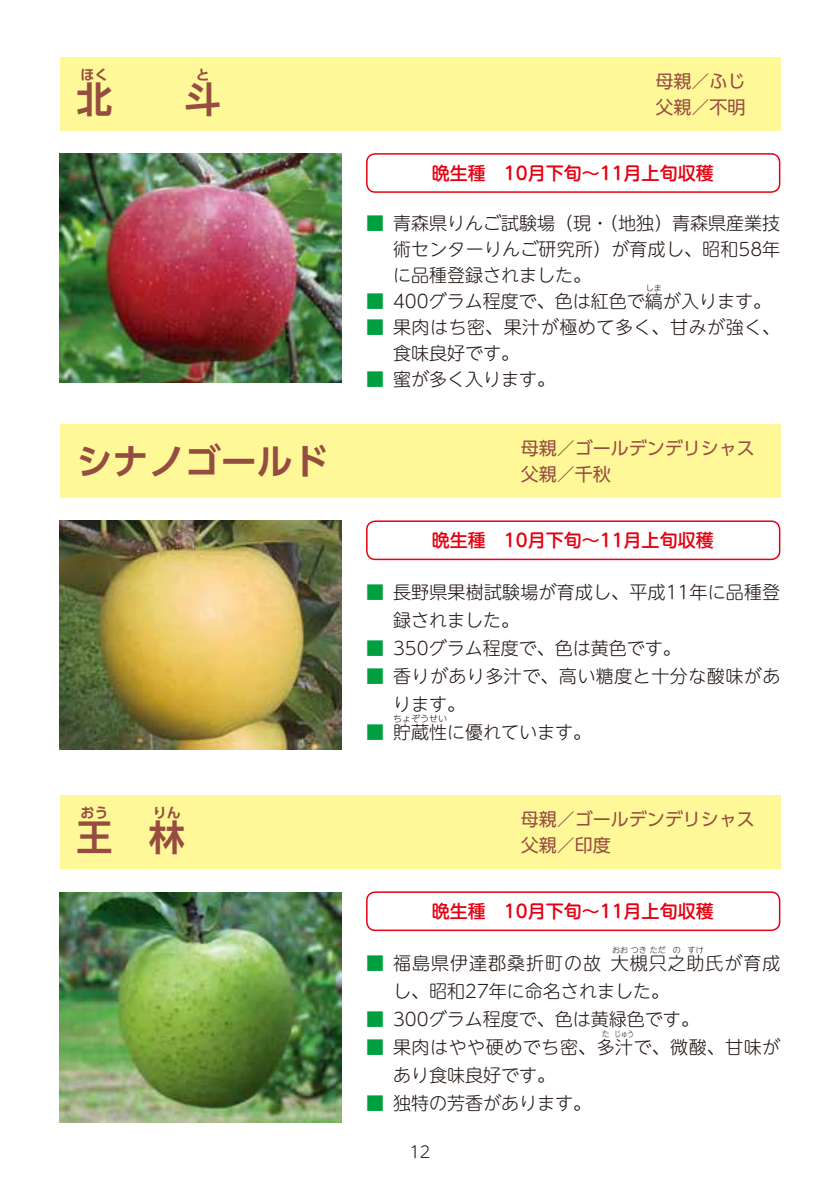
<style>
.page{position:relative;width:840px;height:1191px;background:#fff}
.page>*{position:absolute;margin:0;border:0;box-sizing:border-box;transform-origin:0 0}
.t1{font:700 36px "UD Shin Go Pr 6 De";color:#964d41}
.t2{font:300 18px/26px "UD Shin M Go Pr 6";color:#221815;text-align:justify}
.t3{font:300 18px/26px "UD Shin M Go Pr 6";letter-spacing:.03em;color:#221815}
.t4{font:500 18px "UD Shin M Go Pr 6";color:#e60012}
.t5{font:18px/26px "UD Shin Go Pr 6";color:#964d41}
.t6{font:300 18px/28px "UD Shin M Go Pr 6";letter-spacing:.025em;color:#221815}
.t7{font:300 18px "UD Shin M Go Pr 6";letter-spacing:.055em;color:#221815}
.t8{font:300 16px "UD Shin M Go Pr 6";color:#221815}
.t9{font:700 14px "UD Shin Go Pr 6 De";color:#964d41}
.t10{font:300 9px "UD Shin M Go Pr 6";color:#221815}
.t11{font:300 8px "UD Shin M Go Pr 6";color:#221815}
.t12{font:300 8px "UD Shin M Go Pr 6";color:#221815;scale:.8 1}
.s1{color:#00a041}
</style>
<div class="page">
<div style="left:60px;top:57px;width:720px;height:73px;background:#fff899"></div>
<div style="left:60px;top:424px;width:720px;height:74px;background:#fff899"></div>
<div style="left:60px;top:795px;width:720px;height:73px;background:#fff899"></div>
<div style="left:366px;top:153px;width:414px;height:40px;border:2px solid #e60012;border-radius:9px"></div>
<div style="left:366px;top:520px;width:414px;height:40px;border:2px solid #e60012;border-radius:9px"></div>
<div style="left:366px;top:891px;width:414px;height:40px;border:2px solid #e60012;border-radius:9px"></div>
<img style="left:60px;top:893px;width:281px;height:229px">
<img style="left:60px;top:520px;width:281px;height:229px">
<img style="left:60px;top:153px;width:281px;height:229px">
<p class="t9" style="left:81px;top:63px;width:29px">ほく</p>
<p class="t9" style="left:196px;top:63px;width:15px">と</p>
<h1 class="t1" style="left:77px;top:70px;width:145px">北　　斗</h1>
<h1 class="t1" style="left:77px;top:431px;width:253px">シナノゴールド</h1>
<p class="t9" style="left:81px;top:801px;width:29px">おう</p>
<h1 class="t1" style="left:77px;top:808px;width:37px">王</h1>
<p class="t9" style="left:153px;top:801px;width:29px">りん</p>
<h1 class="t1" style="left:149px;top:808px;width:37px">林</h1>
<p class="t5" style="left:655px;top:68px;width:91px">母親／ふじ父親／不明</p>
<p class="t4" style="left:431px;top:158px;width:283px">晩生種　10月下旬～11月上旬収穫</p>
<p class="t2" style="left:393px;top:209px;width:388px;text-indent:-27px"><span class="s1">■</span> 青森県りんご試験場（現・（地独）青森県産業技術センターりんご研究所）が育成し、昭和58年に品種登録されました。</p>
<p class="t2" style="left:366px;top:287px;width:406px"><span class="s1">■</span> 400グラム程度で、色は紅色で縞が入ります。</p>
<p class="t11" style="left:645px;top:282px;width:17px">しま</p>
<p class="t3" style="left:393px;top:313px;width:388px;text-indent:-27px"><span class="s1">■</span> 果肉はち密、果汁が極めて多く、甘みが強く、食味良好です。</p>
<p class="t2" style="left:366px;top:365px;width:190px"><span class="s1">■</span> 蜜が多く入ります。</p>
<p class="t5" style="left:520px;top:434px;width:235px">母親／ゴールデンデリシャス父親／千秋</p>
<p class="t4" style="left:431px;top:525px;width:283px">晩生種　10月下旬～11月上旬収穫</p>
<p class="t2" style="left:393px;top:577px;width:388px;line-height:28px;text-indent:-27px"><span class="s1">■</span> 長野県果樹試験場が育成し、平成11年に品種登録されました。</p>
<p class="t2" style="left:366px;top:634px;width:316px"><span class="s1">■</span> 350グラム程度で、色は黄色です。</p>
<p class="t6" style="left:393px;top:661px;width:388px;text-indent:-27px"><span class="s1">■</span> 香りがあり多汁で、高い糖度と十分な酸味があります。</p>
<p class="t2" style="left:366px;top:718px;width:227px"><span class="s1">■</span> 貯蔵性に優れています。</p>
<p class="t10" style="left:393px;top:711px;width:55px">ちょぞうせい</p>
<p class="t5" style="left:520px;top:805px;width:235px">母親／ゴールデンデリシャス父親／印度</p>
<p class="t4" style="left:431px;top:896px;width:283px">晩生種　10月下旬～11月上旬収穫</p>
<p class="t11" style="left:611px;top:944px;width:55px">おおつきただ</p>
<p class="t11" style="left:672px;top:944px;width:9px">の</p>
<p class="t11" style="left:687px;top:944px;width:17px">すけ</p>
<p class="t2" style="left:393px;top:977px;width:277px">し、昭和27年に命名されました。</p>
<p class="t2" style="left:366px;top:1005px;width:334px"><span class="s1">■</span> 300グラム程度で、色は黄緑色です。</p>
<p class="t3" style="left:366px;top:1033px;width:415px"><span class="s1">■</span> 果肉はやや硬めでち密、多汁で、微酸、甘味が</p>
<p class="t7" style="left:366px;top:948px;width:415px"><span class="s1">■</span> 福島県伊達郡桑折町の故 大槻只之助氏が育成</p>
<p class="t11" style="left:601px;top:1028px;width:9px">た</p>
<p class="t12" style="left:614px;top:1028px;width:26px">じゅう</p>
<p class="t2" style="left:393px;top:1061px;width:163px">あり食味良好です。</p>
<p class="t2" style="left:366px;top:1089px;width:226px"><span class="s1">■</span> 独特の芳香があります。</p>
<p class="t8" style="left:409px;top:1138px;width:23px">12</p>
</div>
